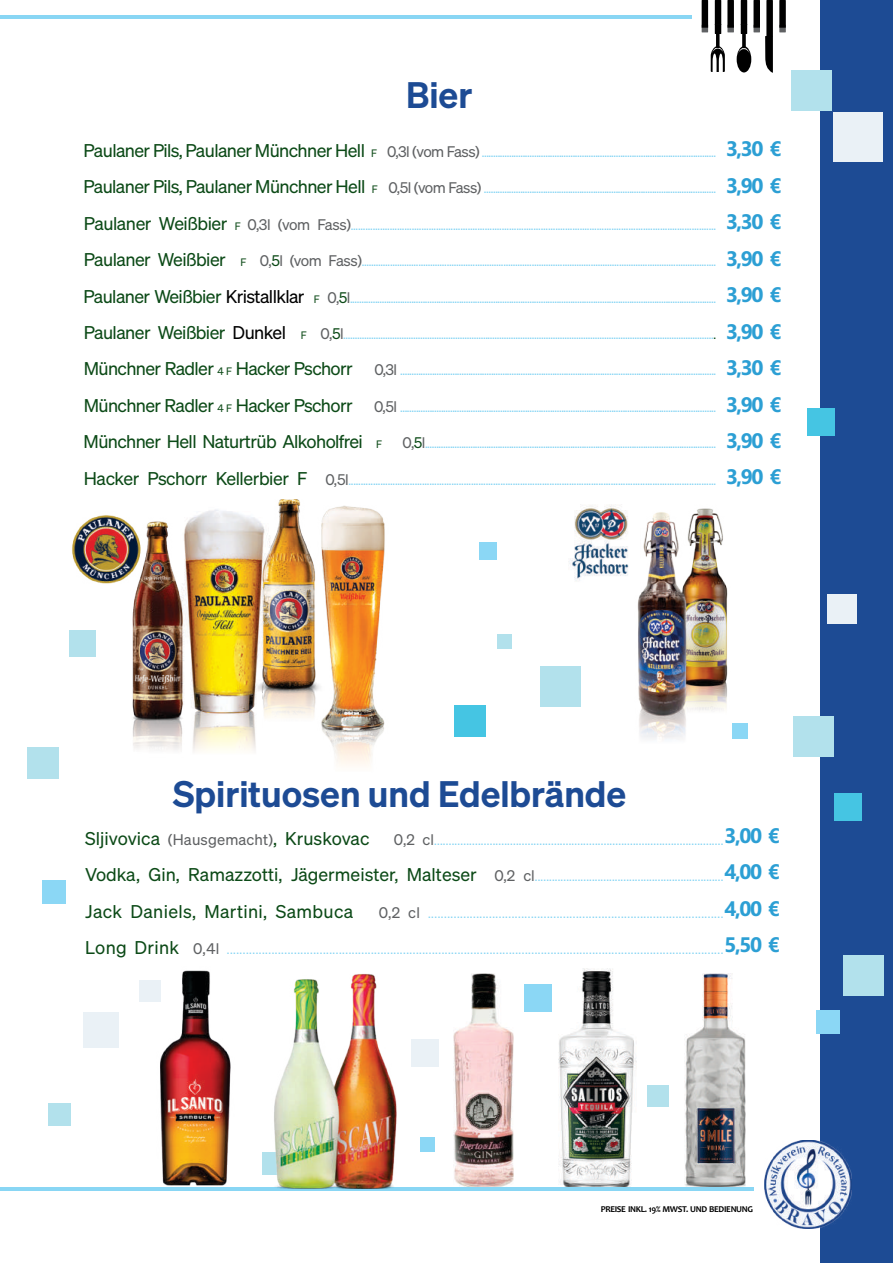
<style>
.page{position:relative;width:893px;height:1263px;background:#fff}
.page>*{position:absolute;margin:0;border:0;box-sizing:border-box;transform-origin:0 0}
.t1{font:600 36px "Sohne";color:#1d4b94}
.t2{font:700 21px/36.5px "Nirmala UI";letter-spacing:-.07em;color:#2c9fd4;text-align:justify}
.t3{font:18px "Sohne Buch";letter-spacing:-.035em;color:#0c4a17}
.t4{font:18px "Sohne Buch";color:#0c4a17}
.t5{font:18px "Sohne Buch";letter-spacing:.02em;color:#0c4a17}
.t6{font:12px "Sohne Buch";color:#89d6f4}
.t7{font:700 9px "Candara";letter-spacing:-.04em;color:#000}
.s1{font-size:18px;color:#0c4a17}
.s2{font-size:10.5px;color:#0c4a17}
.s3{font-size:15px;color:#5f6163}
.s4{font-size:15px;color:#0c4a17}
.s5{font-size:18px;color:#000}
.s6{color:#0c4a17}
.s7{font-size:10.5px}
</style>
<div class="page">
<img style="left:453px;top:973px;width:61px;height:214px">
<img style="left:685px;top:974px;width:60px;height:213px">
<img style="left:558px;top:968px;width:78px;height:219px">
<img style="left:562px;top:504px;width:166px;height:236px">
<img style="left:72px;top:500px;width:313px;height:266px">
<div style="left:820px;top:0;width:73px;height:1263px;background:#1d4b94"></div>
<hr style="left:0;top:15px;width:692px;height:4px;background:#89d6f4">
<hr style="left:0;top:1187px;width:754px;height:4px;background:#89d6f4">
<div style="left:833px;top:112px;width:49px;height:50px;background:#eaf1f6"></div>
<div style="left:827px;top:594px;width:30px;height:29px;background:#eaf1f6"></div>
<div style="left:791px;top:70px;width:41px;height:41px;background:#b2e1ec"></div>
<div style="left:843px;top:955px;width:41px;height:40px;background:#b2e1ec"></div>
<div style="left:816px;top:1010px;width:24px;height:24px;background:#8bd7f5"></div>
<div style="left:793px;top:716px;width:41px;height:41px;background:#b2e1ec"></div>
<div style="left:807px;top:408px;width:28px;height:28px;background:#45c5e3"></div>
<div style="left:834px;top:793px;width:28px;height:28px;background:#45c5e3"></div>
<img style="left:764px;top:1141px;width:88px;height:87px">
<svg style="left:779px;top:0;width:7px;height:32px"></svg>
<svg style="left:702px;top:0;width:71px;height:73px"></svg>
<div style="left:83px;top:1012px;width:35px;height:35px;background:#eaf1f6"></div>
<div style="left:412px;top:1039px;width:27px;height:27px;background:#eaf1f6"></div>
<div style="left:139px;top:980px;width:22px;height:22px;background:#eaf1f6"></div>
<div style="left:524px;top:984px;width:28px;height:28px;background:#8bd7f5"></div>
<div style="left:420px;top:1137px;width:14px;height:14px;background:#8bd7f5"></div>
<div style="left:48px;top:1103px;width:23px;height:23px;background:#b2e1ec"></div>
<div style="left:263px;top:1153px;width:22px;height:22px;background:#b2e1ec"></div>
<div style="left:27px;top:747px;width:32px;height:32px;background:#b2e1ec"></div>
<div style="left:69px;top:630px;width:27px;height:27px;background:#b2e1ec"></div>
<div style="left:43px;top:880px;width:23px;height:24px;background:#8bd7f5"></div>
<div style="left:647px;top:1085px;width:22px;height:21px;background:#b2e1ec"></div>
<div style="left:454px;top:705px;width:31px;height:31px;background:#45c5e3"></div>
<div style="left:480px;top:542px;width:17px;height:17px;background:#8bd7f5"></div>
<div style="left:540px;top:666px;width:41px;height:40px;background:#b2e1ec"></div>
<div style="left:732px;top:723px;width:15px;height:16px;background:#8bd7f5"></div>
<div style="left:497px;top:634px;width:15px;height:15px;background:#b2e1ec"></div>
<img style="left:160px;top:970px;width:71px;height:216px">
<img style="left:266px;top:974px;width:131px;height:214px">
<h1 class="t1" style="left:406px;top:80px;width:68px">Bier</h1>
<p class="t6" style="left:84px;top:147px;width:634px"><span class="s1">Paulaner Pils, Paulaner Münchner Hell</span> <span class="s2">F</span> <span class="s3">0,3l (vom Fass)</span> .......................................................................................................</p>
<p class="t6" style="left:84px;top:184px;width:634px"><span class="s1">Paulaner Pils, Paulaner Münchner Hell</span> <span class="s2">F</span> <span class="s3">0,5l (vom Fass)</span> ......................................................................................................</p>
<p class="t6" style="left:84px;top:220px;width:634px"><span class="s1">Paulaner Weißbier</span> <span class="s2">F</span> <span class="s3">0,3l (vom Fass)</span>......................................................................................................................................................</p>
<p class="t6" style="left:84px;top:257px;width:634px"><span class="s1">Paulaner Weißbier</span> <span class="s2">F</span> <span class="s3">0,</span><span class="s4">5</span><span class="s3">l (vom Fass)</span>......................................................................................................................................................</p>
<p class="t6" style="left:84px;top:293px;width:634px"><span class="s1">Paulaner Weißbier</span> <span class="s5">Kristallklar</span> <span class="s2">F</span> <span class="s3">0,</span><span class="s4">5</span><span class="s3">l</span>.................................................................................................................................................................</p>
<p class="t6" style="left:84px;top:330px;width:634px"><span class="s1">Paulaner Weißbier</span> <span class="s5">Dunkel</span> <span class="s2">F</span> <span class="s3">0,</span><span class="s4">5</span><span class="s3">l</span>...............................................................................................................................................................<span class="s6">.</span></p>
<p class="t6" style="left:84px;top:366px;width:634px"><span class="s1">Münchner Radler</span> <span class="s2">4 F</span> <span class="s1">Hacker Pschorr</span> <span class="s3">0,3l</span> ...........................................................................................................................................</p>
<p class="t6" style="left:84px;top:403px;width:634px"><span class="s1">Münchner Radler</span> <span class="s2">4 F</span> <span class="s1">Hacker Pschorr</span> <span class="s3">0,5l</span> ...........................................................................................................................................</p>
<h3 class="t3" style="left:84px;top:434px;width:300px">Münchner Hell Naturtrüb Alkoholfrei <span class="s7">F</span></h3>
<p class="t6" style="left:403px;top:439px;width:315px"><span class="s3">0,</span><span class="s4">5</span><span class="s3">l</span>................................................................................................................................</p>
<p class="t6" style="left:84px;top:475px;width:634px"><span class="s1">Hacker Pschorr Kellerbier F</span> <span class="s3">0,5l</span>......................................................................................................................................................</p>
<h2 class="t2" style="left:726px;top:133px;width:57px">3,30 €</h2>
<h2 class="t2" style="left:726px;top:169px;width:57px">3,90 €</h2>
<h2 class="t2" style="left:726px;top:206px;width:57px">3,30 €</h2>
<h2 class="t2" style="left:726px;top:242px;width:57px">3,90 €</h2>
<h2 class="t2" style="left:726px;top:279px;width:57px">3,90 € 3,90 € 3,30 € 3,90 € 3,90 € 3,90 €</h2>
<h1 class="t1" style="left:173px;top:778px;width:455px">Spirituosen und Edelbrände</h1>
<h2 class="t2" style="left:724px;top:819px;width:57px">3,00 €</h2>
<h3 class="t4" style="left:85px;top:831px;width:286px">Sljivovica <span class="s3">(Hausgemacht)</span>, Kruskovac</h3>
<p class="t6" style="left:394px;top:835px;width:331px"><span class="s3">0,2 cl</span>...................................................................................................</p>
<h2 class="t2" style="left:724px;top:855px;width:57px">4,00 €</h2>
<p class="t6" style="left:85px;top:872px;width:640px"><span class="s1">Vodka, Gin, Ramazzotti, Jägermeister, Malteser</span> <span class="s3">0,2 cl</span>..................................................................</p>
<h2 class="t2" style="left:724px;top:892px;width:57px">4,00 €</h2>
<h3 class="t5" style="left:85px;top:904px;width:270px">Jack Daniels, Martini, Sambuca</h3>
<p class="t6" style="left:379px;top:908px;width:346px"><span class="s3">0,2 cl</span> ............................................................................................</p>
<p class="t6" style="left:85px;top:945px;width:640px"><span class="s1">Long Drink</span> <span class="s3">0,4l</span> ...........................................................................................................................................................</p>
<h2 class="t2" style="left:724px;top:928px;width:57px">5,50 €</h2>
<p class="t7" style="left:601px;top:1205px;width:154px">PREISE INKL. 19% MWST. UND BEDIENUNG</p>
</div>
